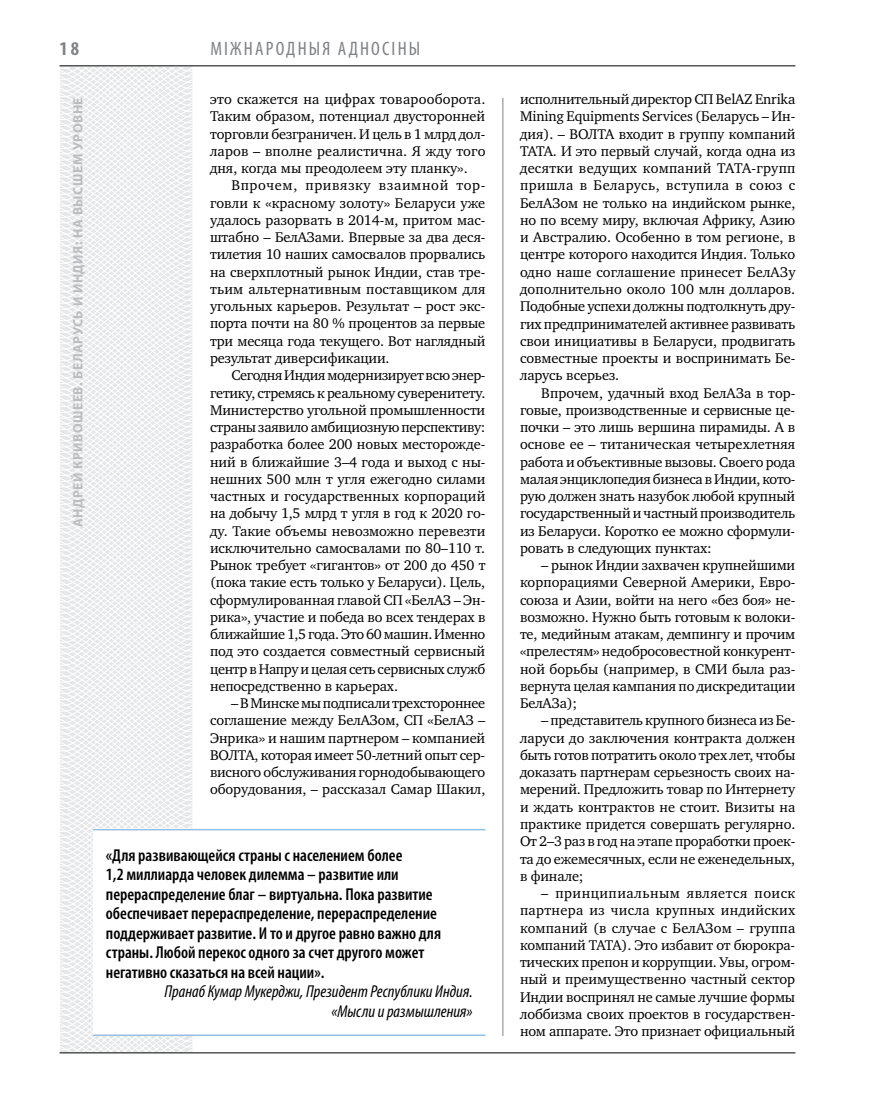
<style>
.page{position:relative;width:872px;height:1106px;background:#fff}
.page>*{position:absolute;margin:0;border:0;box-sizing:border-box;transform-origin:0 0}
.t1{font:condensed 19.5px "Myriad Pro";letter-spacing:.11em;color:#808285}
.t2{font:700 condensed 19.5px "Myriad Pro";color:#808285}
.t3{font:600 condensed 17.25px/19.5px "Myriad Pro";color:#000}
.t4{font:italic condensed 17.25px/19.5px "Myriad Pro";color:#000;text-align:right}
.t5{font:14.4px/17.2px "Charter C";letter-spacing:-.01em;color:#000;text-align:justify}
.t6{font:700 13.5px "Myriad Pro";letter-spacing:.04em;color:#bcbdc0}
</style>
<div class="page">
<svg style="left:59px;top:65px;width:192px;height:989px"></svg>
<hr style="left:502px;top:98px;width:1px;height:938px;background:#808285">
<hr style="left:60px;top:1052px;width:735px;height:1px;background:#000">
<hr style="left:60px;top:65px;width:735px;height:1px;background:#000">
<div style="left:93px;top:829px;width:392px;height:207px;background:#fff"></div>
<hr style="left:93px;top:829px;width:392px;height:1px;background:#93bfe6">
<hr style="left:93px;top:1034px;width:392px;height:2px;background:#93bfe6">
<h1 class="t2" style="left:60px;top:37px;width:21px">18</h1>
<p class="t6" style="left:69px;top:527px;width:431px;rotate:-90deg">Андрей Кривошеев. Беларусь и Индия: на высшем уровне</p>
<h1 class="t1" style="left:210px;top:37px;width:211px">Міжнар одн ыя адносіны</h1>
<p class="t5" style="left:210px;top:91px;width:277px">это скажется на цифрах товарооборота.<br>Таким образом, потенциал двусторонней торговли безграничен. И цель в 1 млрд дол&shy;ларов – вполне реалистична. Я жду того дня, когда мы преодолеем эту планку».</p>
<p class="t5" style="left:210px;top:177px;width:277px;text-indent:21px">Впрочем, привязку взаимной тор&shy;говли к «красному золоту» Беларуси уже удалось разорвать в 2014-м, притом мас&shy;штабно – БелАЗами. Впервые за два деся&shy;тилетия 10 наших самосвалов прорвались на сверхплотный рынок Индии, став тре&shy;тьим альтернативным поставщиком для угольных карьеров. Результат – рост экс&shy;порта почти на 80 % процентов за первые три месяца года текущего. Вот наглядный результат диверсификации.</p>
<p class="t5" style="left:210px;top:367px;width:277px;text-indent:21px">Сегодня Индия модернизирует всю энер&shy;гетику, стремясь к реальному суверенитету.<br>Министерство угольной промышленности страны заявило амбициозную перспективу: разработка более 200 новых месторожде&shy;ний в ближайшие 3–4 года и выход с ны&shy;нешних 500 млн т угля ежегодно силами частных и государственных корпораций на добычу 1,5 млрд т угля в год к 2020 го&shy;ду. Такие объемы невозможно перевезти исключительно самосвалами по 80–110 т.<br>Рынок требует «гигантов» от 200 до 450 т (пока такие есть только у Беларуси). Цель, сформулированная главой СП «БелАЗ – Эн&shy;рика», участие и победа во всех тендерах в ближайшие 1,5 года. Это 60 машин. Именно под это создается совместный сервисный центр в Напру и целая сеть сервисных служб непосредственно в карьерах.</p>
<p class="t5" style="left:210px;top:694px;width:277px;text-indent:21px">– В Минске мы подписали трехстороннее соглашение между БелАЗом, СП «БелАЗ – Энрика» и нашим партнером – компанией ВОЛТА, которая имеет 50-летний опыт сер&shy;висного обслуживания горнодобывающего оборудования, – рассказал Самар Шакил,</p>
<p class="t3" style="left:106px;top:845px;width:337px">«Для развивающейся страны с населением более<br>1,2 миллиарда человек дилемма – развитие или перераспределение благ – виртуальна. Пока развитие обеспечивает перераспределение, перераспределение поддерживает развитие. И то и другое равно важно для страны. Любой перекос одного за счет другого может негативно сказаться на всей нации».</p>
<p class="t4" style="left:165px;top:981px;width:310px">Пранаб Кумар Мукерджи, Президент Республики Индия. «Мысли и размышления»</p>
<p class="t5" style="left:520px;top:91px;width:277px">исполнительный директор СП BelAZ Enrika Mining Equipments Services (Беларусь – Ин&shy;дия). – ВОЛТА входит в группу компаний ТАТА. И это первый случай, когда одна из десятки ведущих компаний ТАТА-групп пришла в Беларусь, вступила в союз с БелАЗом не только на индийском рынке, но по всему миру, включая Африку, Азию и Австралию. Особенно в том регионе, в центре которого находится Индия. Только одно наше соглашение принесет БелАЗу дополнительно около 100 млн долларов.<br>Подобные успехи должны подтолкнуть дру&shy;гих предпринимателей активнее развивать свои инициативы в Беларуси, продвигать совместные проекты и воспринимать Бе&shy;ларусь всерьез.</p>
<p class="t5" style="left:520px;top:384px;width:277px;text-indent:21px">Впрочем, удачный вход БелАЗа в тор&shy;говые, производственные и сервисные це&shy;почки – это лишь вершина пирамиды. А в основе ее – титаническая четырехлетняя работа и объективные вызовы. Своего рода малая энциклопедия бизнеса в Индии, кото&shy;рую должен знать назубок любой крупный государственный и частный производитель из Беларуси. Коротко ее можно сформули&shy;ровать в следующих пунктах:</p>
<p class="t5" style="left:520px;top:557px;width:277px;text-indent:21px">– рынок Индии захвачен крупнейшими корпорациями Северной Америки, Евро&shy;союза и Азии, войти на него «без боя» не&shy;возможно. Нужно быть готовым к волоки&shy;те, медийным атакам, демпингу и прочим «прелестям» недобросовестной конкурент&shy;ной борьбы (например, в СМИ была раз&shy;вернута целая кампания по дискредитации БелАЗа);</p>
<p class="t5" style="left:520px;top:712px;width:277px;text-indent:21px">– представитель крупного бизнеса из Бе&shy;ларуси до заключения контракта должен быть готов потратить около трех лет, чтобы доказать партнерам серьезность своих на&shy;мерений. Предложить товар по Интернету и ждать контрактов не стоит. Визиты на практике придется совершать регулярно.<br>От 2–3 раз в год на этапе проработки проек&shy;та до ежемесячных, если не еженедельных, в финале;</p>
<p class="t5" style="left:520px;top:884px;width:277px;text-indent:21px">– принципиальным является поиск партнера из числа крупных индийских компаний (в случае с БелАЗом – группа компаний ТАТА). Это избавит от бюрокра&shy;тических препон и коррупции. Увы, огром&shy;ный и преимущественно частный сектор Индии воспринял не самые лучшие формы лоббизма своих проектов в государствен&shy;ном аппарате. Это признает официальный</p>
</div>
